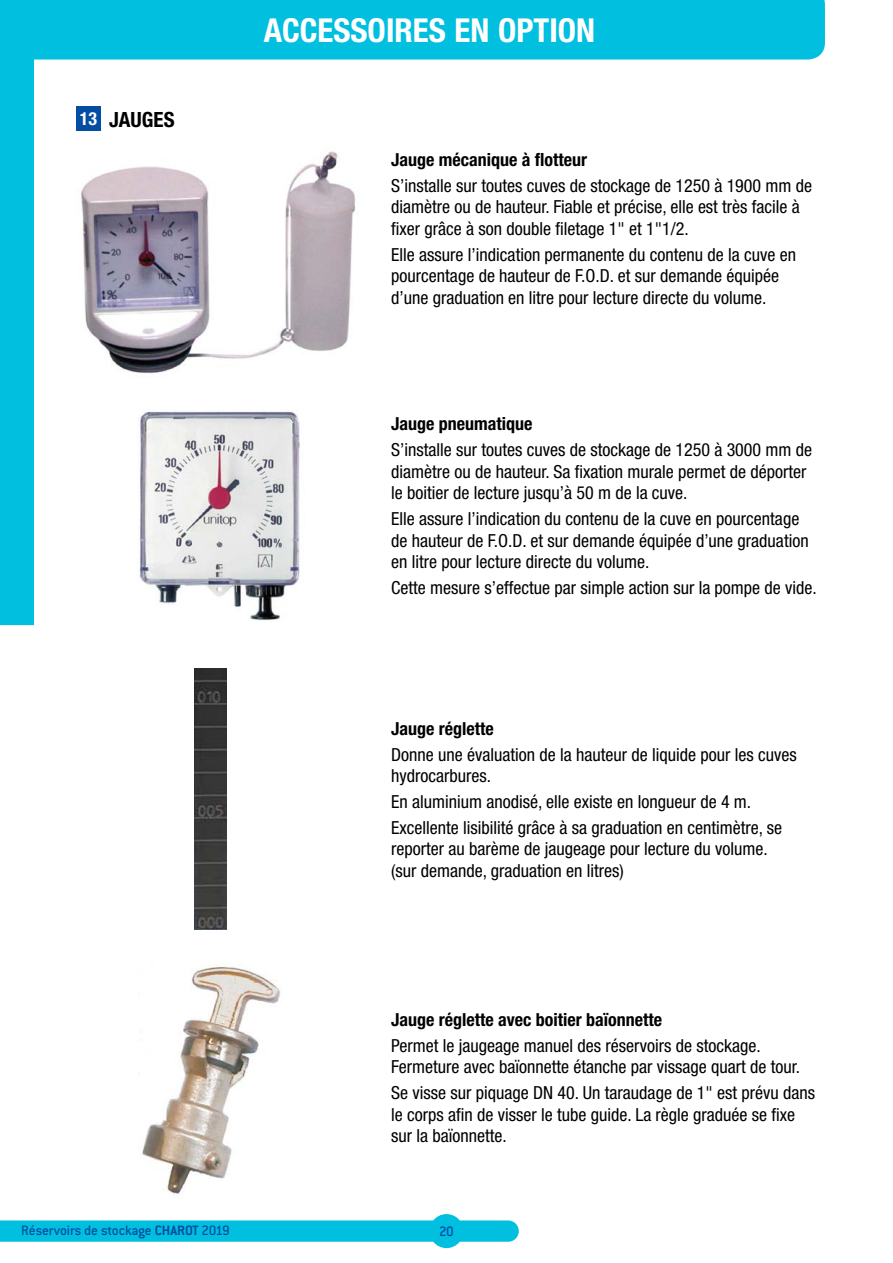
<style>
.page{position:relative;width:893px;height:1263px;background:#fff}
.page>*{position:absolute;margin:0;border:0;box-sizing:border-box;transform-origin:0 0}
.t1{font:700 condensed 33px "Helvetica Neue";color:#fff}
.t2{font:700 condensed 21px "Helvetica Neue";color:#000}
.t3{font:condensed 18px/21.6px "Helvetica Neue";color:#000}
.t4{font:700 condensed 18px "Helvetica Neue";color:#000}
.t5{font:500 15px "Conduit ITC";letter-spacing:-.015em;color:#034ea2}
.s1{font-size:18px;color:#fff}
.s2{font-weight:700}
</style>
<div class="page">
<svg style="left:0;top:1214px;width:519px;height:34px"></svg>
<div style="left:34px;top:0;width:791px;height:60px;background:#00bfdf"></div>
<div style="left:0;top:0;width:34px;height:625px;background:#00bfdf"></div>
<div style="left:77px;top:106px;width:24px;height:24px;background:#034ea2"></div>
<img style="left:81px;top:151px;width:275px;height:223px">
<img style="left:138px;top:411px;width:162px;height:210px">
<img style="left:194px;top:668px;width:33px;height:261px">
<img style="left:142px;top:965px;width:139px;height:229px">
<p class="t2" style="left:80px;top:107px;width:95px"><span class="s1">13</span> JaugeS</p>
<h1 class="t1" style="left:264px;top:10px;width:138px">ACCESSOIRES</h1>
<h1 class="t1" style="left:455px;top:10px;width:139px">EN OPTION</h1>
<p class="t4" style="left:391px;top:149px;width:197px">Jauge mécanique à flotteur</p>
<p class="t3" style="left:391px;top:174px;width:422px">S’installe sur toutes cuves de stockage de 1250 à 1900 mm de diamètre ou de hauteur. Fiable et précise, elle est très facile à fixer grâce à son double filetage 1" et 1"1/2.</p>
<p class="t3" style="left:391px;top:244px;width:406px">Elle assure l’indication permanente du contenu de la cuve en pourcentage de hauteur de F.O.D. et sur demande équipée d’une graduation en litre pour lecture directe du volume.</p>
<p class="t4" style="left:391px;top:413px;width:143px">Jauge pneumatique</p>
<p class="t3" style="left:391px;top:439px;width:422px">S’installe sur toutes cuves de stockage de 1250 à 3000 mm de diamètre ou de hauteur. Sa fixation murale permet de déporter le boitier de lecture jusqu’à 50 m de la cuve.</p>
<p class="t3" style="left:391px;top:508px;width:419px">Elle assure l’indication du contenu de la cuve en pourcentage de hauteur de F.O.D. et sur demande équipée d’une graduation en litre pour lecture directe du volume.</p>
<p class="t3" style="left:391px;top:577px;width:427px">Cette mesure s’effectue par simple action sur la pompe de vide.</p>
<p class="t4" style="left:391px;top:717px;width:104px">Jauge réglette</p>
<p class="t3" style="left:391px;top:743px;width:407px">Donne une évaluation de la hauteur de liquide pour les cuves hydrocarbures.</p>
<p class="t3" style="left:391px;top:788px;width:392px;line-height:25.8px">En aluminium anodisé, elle existe en longueur de 4 m.<br>Excellente lisibilité grâce à sa graduation en centimètre, se</p>
<p class="t3" style="left:391px;top:838px;width:378px">reporter au barème de jaugeage pour lecture du volume. (sur demande, graduation en litres)</p>
<p class="t4" style="left:391px;top:1008px;width:272px">Jauge réglette avec boitier baïonnette</p>
<p class="t3" style="left:391px;top:1034px;width:410px">Permet le jaugeage manuel des réservoirs de stockage.<br>Fermeture avec baïonnette étanche par vissage quart de tour.</p>
<p class="t3" style="left:391px;top:1082px;width:425px">Se visse sur piquage DN 40. Un taraudage de 1" est prévu dans le corps afin de visser le tube guide. La règle graduée se fixe sur la baïonnette.</p>
<p class="t5" style="left:21px;top:1222px;width:210px">Réservoirs de stockage <span class="s2">CHAROT</span> 2019</p>
<p class="t5" style="left:439px;top:1223px;width:16px">20</p>
</div>
